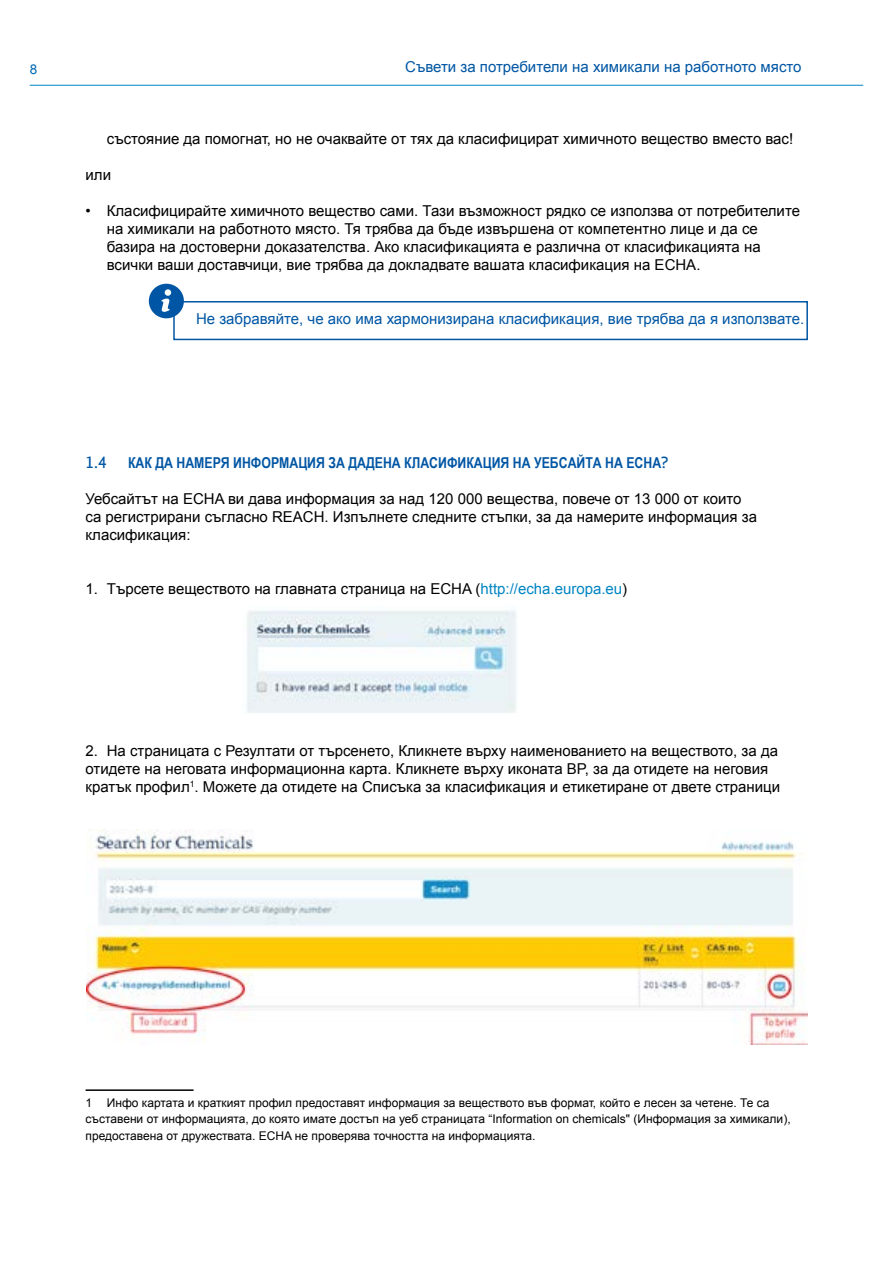
<style>
.page{position:relative;width:893px;height:1263px;background:#fff}
.page>*{position:absolute;margin:0;border:0;box-sizing:border-box;transform-origin:0 0}
.t1{font:15px/18px "Arial";color:#000}
.t2{font:15px "Arial";color:#0056a4}
.t3{font:700 15px "Arial Narrow";color:#0056a4}
.t4{font:500 15px "Apex Sans";color:#0056a4}
.t5{font:13.5px "Arial";color:#0068b2}
.t6{font:12px/16.5px "Arial";color:#000}
.s1{font-family:"Apex Sans";font-weight:500}
.s2{color:#0085c3}
</style>
<div class="page">
<hr style="left:30px;top:85px;width:833px;height:1px;background:#0085c3">
<div style="left:173px;top:301px;width:635px;height:39px;border:2px solid #0056a4"></div>
<svg style="left:149px;top:284px;width:35px;height:34px"></svg>
<hr style="left:86px;top:1089px;width:108px;height:2px;background:#000">
<img style="left:246px;top:610px;width:270px;height:103px">
<img style="left:86px;top:830px;width:722px;height:214px">
<p class="t5" style="left:30px;top:61px;width:9px">8</p>
<p class="t2" style="left:405px;top:57px;width:398px">Съвети за потребители на химикали на работното място</p>
<p class="t1" style="left:107px;top:130px;width:688px">състояние да помогнат, но не очаквайте от тях да класифицират химичното вещество вместо вас!</p>
<p class="t1" style="left:86px;top:166px;width:27px">или</p>
<p class="t1" style="left:107px;top:202px;width:695px;text-indent:-21px">• Класифицирайте химичното вещество сами. Тази възможност рядко се използва от потребителите на химикали на работното място. Тя трябва да бъде извършена от компетентно лице и да се базира на достоверни доказателства. Ако класификацията е различна от класификацията на всички ваши доставчици, вие трябва да докладвате вашата класификация на ECHA.</p>
<p class="t2" style="left:196px;top:309px;width:610px">Не забравяйте, че ако има хармонизирана класификация, вие трябва да я използвате.</p>
<p class="t4" style="left:86px;top:449px;width:23px">1.4</p>
<p class="t3" style="left:128px;top:451px;width:542px">Как да намеря информация за даде на класификация на уебсайта на ECHA<span class="s1">?</span></p>
<p class="t1" style="left:86px;top:490px;width:673px">Уебсайтът на ECHA ви дава информация за над 120 000 вещества, повече от 13 000 от които са регистрирани съгласно REACH. Изпълнете следните стъпки, за да намерите информация за класификация:</p>
<p class="t1" style="left:86px;top:580px;width:543px">1. Търсете веществото на главната страница на ECHA (<span class="s2">http://echa.europa.eu</span>)</p>
<p class="t1" style="left:86px;top:742px;width:696px">2. Н а страницата с Резултати от търсенето, Кликнете върху наименованието на веществото, за да отидете на неговата информационна карта. Кликнете върху иконата BP, за да отидете на неговия кратък профил<sup>1</sup>. М ожете да отидете на Списъка за класификация и етикетиране от двете страници</p>
<p class="t6" style="left:86px;top:1094px;width:707px">1 Инфо картата и краткият профил предоставят информация за веществото във формат, който е лесен за четене. Те са съставени от информацията, до която имате достъп на уеб страницата “Information on chemicals" (Информация за химикали), предоставена от дружествата. ECHA не проверява точността на информацията.</p>
</div>
